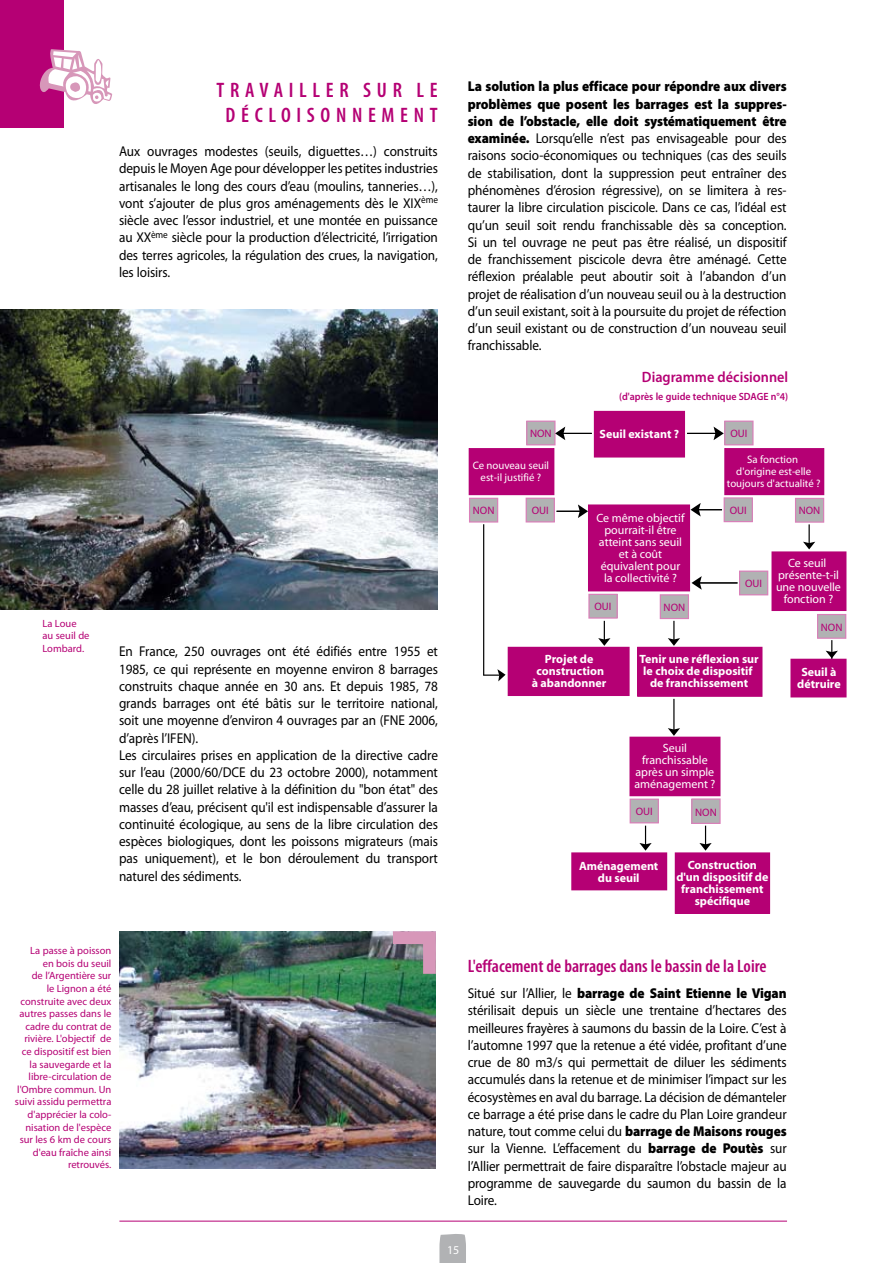
<style>
.page{position:relative;width:893px;height:1263px;background:#fff}
.page>*{position:absolute;margin:0;border:0;box-sizing:border-box;transform-origin:0 0}
.t1{font:600 condensed 21px/25.2px "Myriad Pro";letter-spacing:.27em;color:#b50074;text-align:center}
.t2{font:600 condensed 18px "Myriad Pro";color:#b50074}
.t3{font:600 15px "Myriad Pro";color:#b50074;scale:.95 1}
.t4{font:14.25px/17.2px "Myriad Pro";letter-spacing:-.005em;color:#000;text-align:justify;scale:.93 1}
.t5{font:700 12px/12px "Myriad";color:#fff;text-align:center}
.t6{font:12px/12px "Myriad";color:#fff;text-align:center}
.t7{font:12px "Myriad Pro";color:#fff}
.t8{font:10.8px/12px "Myriad";color:#fff;text-align:center}
.t9{font:10.8px "Myriad";color:#b50074}
.t10{font:10.5px/12.6px "Myriad Pro";color:#b50074;text-align:right}
.t11{font:600 10.5px "Myriad Pro";color:#b50074;scale:.95 1}
.s1{font-weight:900}
</style>
<div class="page">
<hr style="left:119px;top:1221px;width:668px;height:1px;background:#b50074">
<svg style="left:439px;top:1234px;width:27px;height:29px"></svg>
<div style="left:0;top:0;width:64px;height:128px;background:#b50074"></div>
<svg style="left:40px;top:49px;width:72px;height:55px"></svg>
<div style="left:630px;top:737px;width:90px;height:59px;background:#b50074"></div>
<div style="left:629px;top:737px;width:91px;height:59px;border:1px solid #b50074"></div>
<div style="left:594px;top:411px;width:90px;height:46px;background:#b50074"></div>
<div style="left:589px;top:505px;width:100px;height:86px;background:#b50074"></div>
<div style="left:588px;top:504px;width:102px;height:87px;border:1px solid #b50074"></div>
<div style="left:725px;top:449px;width:99px;height:46px;background:#b50074"></div>
<div style="left:724px;top:448px;width:100px;height:47px;border:1px solid #b50074"></div>
<div style="left:469px;top:449px;width:85px;height:46px;background:#b50074"></div>
<div style="left:469px;top:448px;width:85px;height:47px;border:1px solid #b50074"></div>
<div style="left:772px;top:552px;width:74px;height:58px;background:#b50074"></div>
<div style="left:771px;top:551px;width:75px;height:60px;border:1px solid #b50074"></div>
<div style="left:638px;top:647px;width:124px;height:49px;background:#b50074"></div>
<div style="left:637px;top:647px;width:125px;height:50px;border:1px solid #b50074"></div>
<div style="left:527px;top:421px;width:28px;height:24px;background:#b1b2b3"></div>
<div style="left:725px;top:421px;width:28px;height:24px;background:#b1b2b3"></div>
<svg style="left:687px;top:427px;width:37px;height:13px"></svg>
<hr style="left:562px;top:433px;width:30px;height:1px;background:#000">
<svg style="left:555px;top:427px;width:10px;height:13px"></svg>
<hr style="left:483px;top:524px;width:1px;height:151px;background:#000">
<div style="left:526px;top:498px;width:28px;height:24px;background:#b1b2b3"></div>
<div style="left:724px;top:498px;width:28px;height:24px;background:#b1b2b3"></div>
<div style="left:470px;top:498px;width:28px;height:24px;background:#b1b2b3"></div>
<div style="left:795px;top:498px;width:29px;height:24px;background:#b1b2b3"></div>
<svg style="left:690px;top:503px;width:32px;height:13px"></svg>
<svg style="left:557px;top:504px;width:31px;height:14px"></svg>
<hr style="left:808px;top:524px;width:2px;height:20px;background:#000">
<svg style="left:803px;top:542px;width:12px;height:7px"></svg>
<div style="left:740px;top:571px;width:28px;height:24px;background:#b1b2b3"></div>
<div style="left:818px;top:614px;width:28px;height:24px;background:#b1b2b3"></div>
<hr style="left:699px;top:582px;width:38px;height:1px;background:#000">
<svg style="left:691px;top:576px;width:11px;height:14px"></svg>
<div style="left:508px;top:647px;width:121px;height:48px;background:#b50074"></div>
<div style="left:508px;top:647px;width:122px;height:49px;border:1px solid #b50074"></div>
<div style="left:589px;top:594px;width:28px;height:24px;background:#b1b2b3"></div>
<div style="left:660px;top:595px;width:28px;height:23px;background:#b1b2b3"></div>
<svg style="left:668px;top:621px;width:12px;height:25px"></svg>
<hr style="left:673px;top:699px;width:1px;height:33px;background:#000">
<svg style="left:668px;top:728px;width:12px;height:8px"></svg>
<svg style="left:598px;top:621px;width:12px;height:25px"></svg>
<svg style="left:483px;top:669px;width:23px;height:12px"></svg>
<div style="left:675px;top:853px;width:94px;height:60px;background:#b50074"></div>
<div style="left:675px;top:852px;width:95px;height:62px;border:1px solid #b50074"></div>
<div style="left:572px;top:853px;width:95px;height:37px;background:#b50074"></div>
<div style="left:571px;top:852px;width:96px;height:38px;border:1px solid #b50074"></div>
<div style="left:630px;top:799px;width:28px;height:24px;background:#b1b2b3"></div>
<div style="left:692px;top:799px;width:28px;height:24px;background:#b1b2b3"></div>
<svg style="left:699px;top:826px;width:13px;height:25px"></svg>
<svg style="left:639px;top:826px;width:13px;height:25px"></svg>
<div style="left:791px;top:659px;width:55px;height:38px;background:#b50074"></div>
<div style="left:790px;top:659px;width:56px;height:38px;border:1px solid #b50074"></div>
<svg style="left:826px;top:640px;width:12px;height:19px"></svg>
<img style="left:0;top:309px;width:438px;height:301px">
<img style="left:119px;top:931px;width:317px;height:238px">
<svg style="left:393px;top:931px;width:43px;height:43px;background:#978a90"></svg>
<h1 class="t1" style="left:216px;top:77px;width:223px">Travailler sur le décloisonnement</h1>
<p class="t4" style="left:119px;top:142px;width:344px">Aux ouvrages modestes (seuils, diguettes…) construits depuis le Moyen Age pour développer les petites industries artisanales le long des cours d’eau (moulins, tanneries…), vont s’ajouter de plus gros aménagements dès le XIX<sup>ème </sup>siècle avec l’essor industriel, et une montée en puissance au XX<sup>ème</sup> siècle pour la production d’électricité, l’irrigation des terres agricoles, la régulation des crues, la navigation, les loisirs.</p>
<p class="t10" style="left:43px;top:617px;width:49px;text-align:left">La Loue au seuil de<br>Lombard.</p>
<p class="t4" style="left:119px;top:643px;width:344px;text-align:left">En France, 250 ouvrages ont été édifiés entre 1955 et 1985, ce qui représente en moyenne environ 8 barrages construits chaque année en 30 ans. Et depuis 1985, 78 grands barrages ont été bâtis sur le territoire national, soit une moyenne d’environ 4 ouvrages par an (FNE 2006, d’après l’IFEN).<br>Les circulaires prises en application de la directive cadre sur l’eau (2000/60/DCE du 23 octobre 2000), notamment celle du 28 juillet relative à la définition du "bon état" des masses d’eau, précisent qu'il est indispensable d’assurer la continuité écologique, au sens de la libre circulation des espèces biologiques, dont les poissons migrateurs (mais pas uniquement), et le bon déroulement du transport naturel des sédiments.</p>
<p class="t10" style="left:15px;top:944px;width:98px">La passe à poisson<br>en bois du seuil<br>de l’Argentière sur<br>le Lignon a été construite avec deux autres passes dans le cadre du contrat de rivière. L'objectif de ce dispositif est bien la sauvegarde et la libre-circulation de l'Ombre commun. Un suivi assidu permettra d'apprécier la colo&shy;nisation de l'espèce sur les 6 km de cours d'eau fraîche ainsi retrouvés.</p>
<p class="t4" style="left:468px;top:78px;width:344px"><span class="s1">La solution la plus efficace pour répondre aux divers problèmes que posent les barrages est la suppres&shy;sion de l’obstacle, elle doit systématiquement être examinée.</span> Lorsqu’elle n’est pas envisageable pour des raisons socio-économiques ou techniques (cas des seuils de stabilisation, dont la suppression peut entraîner des phénomènes d’érosion régressive), on se limitera à res&shy;taurer la libre circulation piscicole. Dans ce cas, l’idéal est qu’un seuil soit rendu franchissable dès sa conception.<br>Si un tel ouvrage ne peut pas être réalisé, un dispositif de franchissement piscicole devra être aménagé. Cette réflexion préalable peut aboutir soit à l’abandon d’un projet de réalisation d’un nouveau seuil ou à la destruction d’un seuil existant, soit à la poursuite du projet de réfection d’un seuil existant ou de construction d’un nouveau seuil franchissable.</p>
<p class="t3" style="left:642px;top:368px;width:156px">Diagramme décisionnel</p>
<p class="t11" style="left:619px;top:390px;width:134px">(d'après le guide technique SDAGE</p>
<p class="t11" style="left:771px;top:390px;width:20px">n°4)</p>
<p class="t5" style="left:599px;top:428px;width:81px">Seuil existant ?</p>
<p class="t9" style="left:530px;top:428px;width:23px">NON</p>
<p class="t9" style="left:730px;top:428px;width:19px">OUI</p>
<p class="t8" style="left:473px;top:460px;width:78px">Ce nouveau seuil est-il justifié ?</p>
<p class="t8" style="left:727px;top:454px;width:95px">Sa fonction<br>d'origine est-elle toujours d'actualité ?</p>
<p class="t9" style="left:473px;top:505px;width:23px">NON</p>
<p class="t9" style="left:532px;top:505px;width:19px">OUI</p>
<p class="t9" style="left:730px;top:505px;width:19px">OUI</p>
<p class="t9" style="left:799px;top:505px;width:23px">NON</p>
<p class="t6" style="left:596px;top:512px;width:90px">Ce même objectif pourrait-il être atteint sans seuil et à coût équivalent pour la collectivité ?</p>
<p class="t6" style="left:776px;top:557px;width:66px">Ce seuil présente-t-il une nouvelle fonction ?</p>
<p class="t9" style="left:745px;top:578px;width:19px">OUI</p>
<p class="t9" style="left:594px;top:601px;width:19px">OUI</p>
<p class="t9" style="left:664px;top:602px;width:23px">NON</p>
<p class="t5" style="left:532px;top:653px;width:76px">Projet de construction à abandonner</p>
<p class="t5" style="left:640px;top:653px;width:121px">Tenir une réflexion sur le choix de dispositif de franchissement</p>
<p class="t9" style="left:821px;top:622px;width:23px">NON</p>
<p class="t5" style="left:797px;top:667px;width:45px">Seuil à détruire</p>
<p class="t6" style="left:634px;top:743px;width:82px">Seuil franchissable après un simple aménagement ?</p>
<p class="t9" style="left:636px;top:806px;width:19px">OUI</p>
<p class="t9" style="left:695px;top:807px;width:23px">NON</p>
<p class="t5" style="left:579px;top:860px;width:81px">Aménagement du seuil</p>
<p class="t5" style="left:676px;top:859px;width:94px">Construction d'un dispositif de franchissement spécifique</p>
<p class="t2" style="left:468px;top:955px;width:300px">L'effacement de barrages dans le bassin de la Loire</p>
<p class="t4" style="left:468px;top:984px;width:344px">Situé sur l’Allier, le <span class="s1">barrage de Saint Etienne le Vigan </span>stérilisait depuis un siècle une trentaine d’hectares des meilleures frayères à saumons du bassin de la Loire. C’est à l’automne 1997 que la retenue a été vidée, profitant d’une crue de 80 m3/s qui permettait de diluer les sédiments accumulés dans la retenue et de minimiser l’impact sur les écosystèmes en aval du barrage. La décision de démanteler ce barrage a été prise dans le cadre du Plan Loire grandeur nature, tout comme celui du <span class="s1">barrage de Maisons rouges </span>sur la Vienne. L’effacement du <span class="s1">barrage de Poutès</span> sur l’Allier permettrait de faire disparaître l’obstacle majeur au programme de sauvegarde du saumon du bassin de la Loire.</p>
<p class="t7" style="left:447px;top:1242px;width:14px">15</p>
</div>
